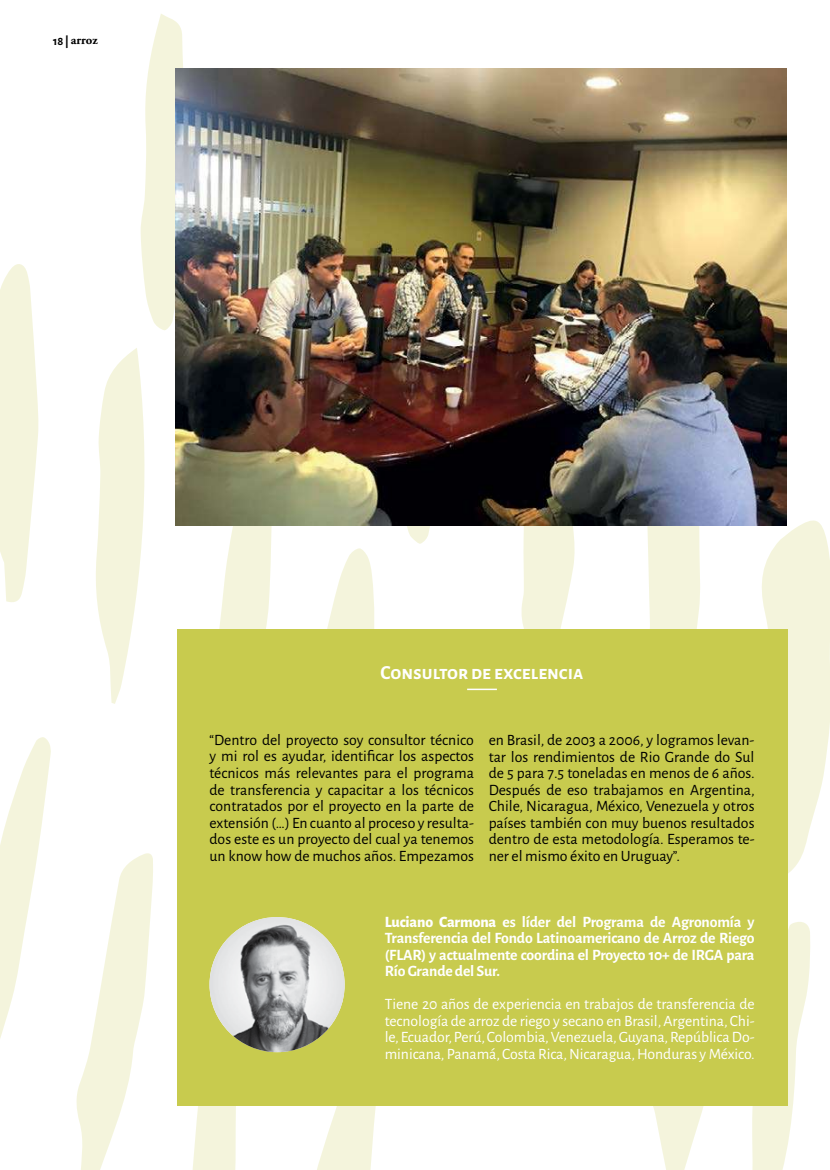
<style>
.page{position:relative;width:830px;height:1170px;background:#fff}
.page>*{position:absolute;margin:0;border:0;box-sizing:border-box;transform-origin:0 0}
.t1{font:700 19.5px "Alegreya Sans SC";color:#fff}
.t2{font:15.75px/16.5px "Alegreya Sans";color:#000;text-align:justify}
.t3{font:15.75px/16.5px "Alegreya Sans";letter-spacing:-.005em;color:#fff;text-align:justify}
.t4{font:700 15.75px/16.5px "Alegreya Sans";letter-spacing:-.01em;color:#fff;text-align:justify}
.t5{font:700 12.75px "Adobe Garamond Pro";color:#000}
.s1{font-family:"Alegreya Sans SC";font-size:12px}
.s2{font-family:"Alegreya Sans SC";font-weight:800;font-size:12px}
.s3{font-weight:800}
</style>
<div class="page">
<svg style="left:643px;top:1105px;width:79px;height:64px"></svg>
<svg style="left:758px;top:515px;width:71px;height:362px"></svg>
<svg style="left:617px;top:525px;width:84px;height:104px"></svg>
<svg style="left:327px;top:548px;width:47px;height:81px"></svg>
<svg style="left:519px;top:525px;width:67px;height:104px"></svg>
<svg style="left:298px;top:1105px;width:87px;height:64px"></svg>
<svg style="left:0;top:264px;width:39px;height:338px"></svg>
<svg style="left:187px;top:1105px;width:66px;height:64px"></svg>
<svg style="left:76px;top:853px;width:77px;height:316px"></svg>
<svg style="left:212px;top:525px;width:60px;height:104px"></svg>
<svg style="left:96px;top:348px;width:49px;height:356px"></svg>
<svg style="left:394px;top:525px;width:51px;height:19px"></svg>
<svg style="left:0;top:737px;width:51px;height:301px"></svg>
<svg style="left:747px;top:919px;width:63px;height:250px"></svg>
<svg style="left:140px;top:14px;width:43px;height:317px"></svg>
<div style="left:176px;top:629px;width:611px;height:476px;background:#c8cb4e"></div>
<img style="left:176px;top:68px;width:610px;height:457px">
<img style="left:209px;top:917px;width:135px;height:135px;border-radius:68px">
<hr style="left:467px;top:688px;width:29px;height:2px;background:#fff">
<p class="t5" style="left:53px;top:33px;width:46px"><span class="s1">18</span> <span class="s2">|</span> arroz</p>
<p class="t1" style="left:380px;top:658px;width:204px">Consultor de excelencia</p>
<p class="t2" style="left:209px;top:730px;width:266px">“Dentro del proyecto soy consultor técnico y mi rol es ayudar, identificar los aspectos técnicos más relevantes para el programa de transferencia y capacitar a los técnicos contratados por el proyecto en la parte de extensión (…) En cuanto al proceso y resulta&shy;dos este es un proyecto del cual ya tenemos un know how de muchos años. Empezamos</p>
<p class="t2" style="left:488px;top:731px;width:267px">en Brasil, de 2003 a 2006, y logramos levan&shy;tar los rendimientos de Rio Grande do Sul de 5 para 7.5 toneladas en menos de 6 años.<br>Después de eso trabajamos en Argentina, Chile, Nicaragua, México, Venezuela y otros países también con muy buenos resultados dentro de esta metodología. Esperamos te&shy;ner el mismo éxito en Uruguay”.</p>
<p class="t4" style="left:384px;top:912px;width:371px"><span class="s3">Luciano Carmona</span> es líder del Programa de Agronomía y Transferencia del Fondo Latinoamericano de Arroz de Riego (FLAR) y actualmente coordina el Proyecto 10+ de IRGA para Río Grande del Sur.</p>
<p class="t3" style="left:384px;top:995px;width:371px">Tiene 20 años de experiencia en trabajos de transferencia de tecnología de arroz de riego y secano en Brasil, Argentina, Chi&shy;le, Ecuador, Perú, Colombia, Venezuela, Guyana, República Do&shy;minicana, Panamá, Costa Rica, Nicaragua, Honduras y México.</p>
</div>
